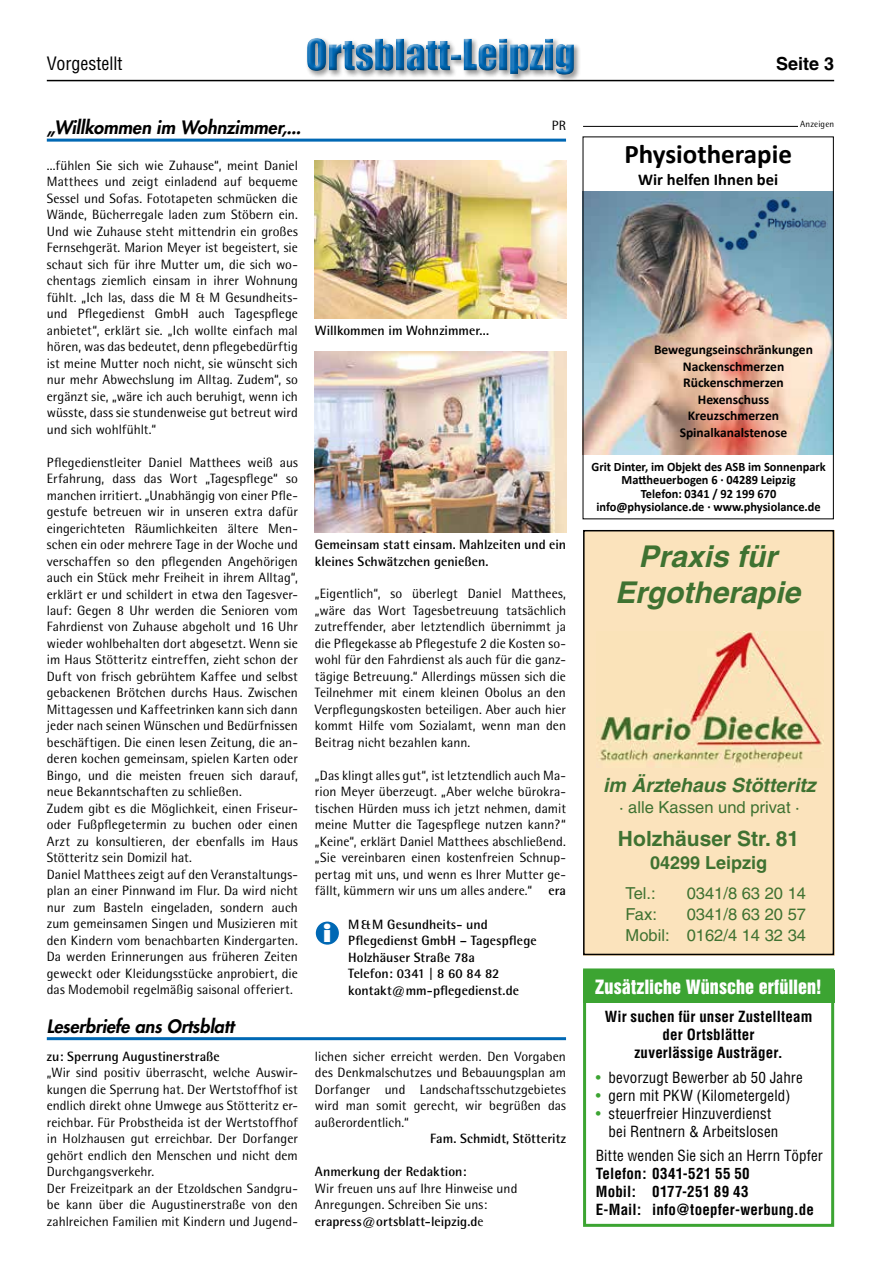
<style>
.page{position:relative;width:881px;height:1263px;background:#fff}
.page>*{position:absolute;margin:0;border:0;box-sizing:border-box;transform-origin:0 0}
.t1{font:italic 700 30px/36px "Helvetica";color:#3f7231;text-align:center}
.t2{font:700 27px "Calibri";color:#000}
.t3{font:800 22.5px "Futura";color:#fff}
.t4{font:700 21px "Helvetica";color:#3f7231}
.t5{font:italic 700 19.5px "Helvetica";color:#3f7231}
.t6{font:italic 800 18px "Futura";letter-spacing:-.005em;color:#000}
.t7{font:18px "Helvetica Inserat";color:#fff}
.t8{font:700 18px "Helvetica";color:#3f7231}
.t9{font:condensed 18px "Helvetica";color:#000}
.t10{font:700 18px "Helvetica";color:#000}
.t11{font:16.5px/21px "Helvetica";color:#3f7231;text-align:right}
.t12{font:700 16.5px "Calibri";color:#000}
.t13{font:condensed 15px/18px "Helvetica";letter-spacing:.01em;color:#000}
.t14{font:700 condensed 15px/18px "Helvetica";letter-spacing:.01em;color:#000;text-align:center}
.t15{font:13.5px/16.5px "Rotis Semi Sans";letter-spacing:.005em;color:#000;text-align:justify}
.t16{font:700 13.5px/16.5px "Rotis Semi Sans";color:#000}
.t17{font:700 13.5px/16.5px "Calibri";color:#000;text-align:center}
.t18{font:700 12.75px/13.5px "Calibri";color:#000;text-align:center}
.t19{font:9px "Rotis Semi Sans";letter-spacing:.015em;color:#000}
.s1{font-weight:700}
.s2{color:#3ca432}
</style>
<div class="page">
<div style="left:305px;top:36px;width:276px;height:46px;background:#000;opacity:.4"></div>
<div style="left:305px;top:37px;width:270px;height:39px;background:#000;opacity:.5"></div>
<hr style="left:47px;top:80px;width:786px;height:1px;background:#000">
<hr style="left:583px;top:126px;width:214px;height:1px;background:#000">
<div style="left:583px;top:530px;width:250px;height:425px;background:#fbe3bc"></div>
<div style="left:583px;top:530px;width:250px;height:425px;border:2px solid #000"></div>
<img style="left:598px;top:631px;width:225px;height:137px">
<img style="left:584px;top:192px;width:247px;height:263px">
<img style="left:716px;top:197px;width:111px;height:55px">
<div style="left:583px;top:970px;width:250px;height:33px;background:#3ca432"></div>
<div style="left:583px;top:968px;width:250px;height:259px;border:3px solid #3ca432"></div>
<div style="left:315px;top:921px;width:24px;height:24px;background:#0068b4;border-radius:50%"></div>
<div style="left:314px;top:920px;width:26px;height:26px;border:2px solid #fff;border-radius:50%"></div>
<hr style="left:47px;top:139px;width:519px;height:3px;background:#0068b4">
<hr style="left:47px;top:1037px;width:519px;height:3px;background:#0068b4">
<img style="left:315px;top:161px;width:251px;height:157px">
<img style="left:315px;top:351px;width:251px;height:181px">
<h3 class="t9" style="left:47px;top:52px;width:77px">Vorgestellt</h3>
<h3 class="t10" style="left:775px;top:52px;width:60px">Seite 3</h3>
<h3 class="t6" style="left:47px;top:116px;width:255px">„Willkommen im Wohnzimmer,...</h3>
<p class="t15" style="left:47px;top:157px;width:252px">...fühlen Sie sich wie Zuhause“, meint Daniel Matthees und zeigt einladend auf bequeme Sessel und Sofas. Fototapeten schmücken die Wände, Bücherregale laden zum Stöbern ein.<br>Und wie Zuhause steht mittendrin ein großes Fernsehgerät. Marion Meyer ist begeistert, sie schaut sich für ihre Mutter um, die sich wo&shy;chentags ziemlich einsam in ihrer Wohnung fühlt. „Ich las, dass die M &amp; M Gesundheits&shy;und Pflegedienst GmbH auch Tagespflege anbietet“, erklärt sie. „Ich wollte einfach mal hören, was das bedeutet, denn pflegebedürftig ist meine Mutter noch nicht, sie wünscht sich nur mehr Abwechslung im Alltag. Zudem“, so ergänzt sie, „wäre ich auch beruhigt, wenn ich wüsste, dass sie stundenweise gut betreut wird und sich wohlfühlt.“</p>
<p class="t15" style="left:47px;top:454px;width:252px;text-align:left">Pflegedienstleiter Daniel Matthees weiß aus Erfahrung, dass das Wort „Tagespflege“ so manchen irritiert. „Unabhängig von einer Pfle&shy;gestufe betreuen wir in unseren extra dafür eingerichteten Räumlichkeiten ältere Men&shy;schen ein oder mehrere Tage in der Woche und verschaffen so den pflegenden Angehörigen auch ein Stück mehr Freiheit in ihrem Alltag“, erklärt er und schildert in etwa den Tagesver&shy;lauf: Gegen 8 Uhr werden die Senioren vom Fahrdienst von Zuhause abgeholt und 16 Uhr wieder wohlbehalten dort abgesetzt. Wenn sie im Haus Stötteritz eintreffen, zieht schon der Duft von frisch gebrühtem Kaffee und selbst gebackenen Brötchen durchs Haus. Zwischen Mittagessen und Kaffeetrinken kann sich dann jeder nach seinen Wünschen und Bedürfnissen beschäftigen. Die einen lesen Zeitung, die an&shy;deren kochen gemeinsam, spielen Karten oder Bingo, und die meisten freuen sich darauf, neue Bekanntschaften zu schließen.<br>Zudem gibt es die Möglichkeit, einen Friseur&shy;oder Fußpflegetermin zu buchen oder einen Arzt zu konsultieren, der ebenfalls im Haus Stötteritz sein Domizil hat.<br>Daniel Matthees zeigt auf den Veranstaltungs&shy;plan an einer Pinnwand im Flur. Da wird nicht nur zum Basteln eingeladen, sondern auch zum gemeinsamen Singen und Musizieren mit den Kindern vom benachbarten Kindergarten.<br>Da werden Erinnerungen aus früheren Zeiten geweckt oder Kleidungsstücke anprobiert, die das Modemobil regelmäßig saisonal offeriert.</p>
<h3 class="t6" style="left:47px;top:1014px;width:189px">Leserbriefe ans Ortsblatt</h3>
<p class="t16" style="left:47px;top:1047px;width:174px">zu: Sperrung Augustinerstraße</p>
<p class="t15" style="left:47px;top:1064px;width:252px;text-align:left">„Wir sind positiv überrascht, welche Auswir&shy;kungen die Sperrung hat. Der Wertstoffhof ist endlich direkt ohne Umwege aus Stötteritz er&shy;reichbar. Für Probstheida ist der Wertstoffhof in Holzhausen gut erreichbar. Der Dorfanger gehört endlich den Menschen und nicht dem Durchgangsverkehr.<br>Der Freizeitpark an der Etzoldschen Sandgru&shy;be kann über die Augustinerstraße von den zahlreichen Familien mit Kindern und Jugend-</p>
<p class="t15" style="left:551px;top:117px;width:16px">PR</p>
<p class="t16" style="left:315px;top:321px;width:176px">Willkommen im Wohnzimmer...</p>
<p class="t16" style="left:315px;top:536px;width:252px">Gemeinsam statt einsam. Mahlzeiten und ein kleines Schwätzchen genießen.</p>
<p class="t15" style="left:315px;top:585px;width:252px">„Eigentlich“, so überlegt Daniel Matthees, „wäre das Wort Tagesbetreuung tatsächlich zutreffender, aber letztendlich übernimmt ja die Pflegekasse ab Pflegestufe 2 die Kosten so&shy;wohl für den Fahrdienst als auch für die ganz&shy;tägige Betreuung.“ Allerdings müssen sich die Teilnehmer mit einem kleinen Obolus an den Verpflegungskosten beteiligen. Aber auch hier kommt Hilfe vom Sozialamt, wenn man den Beitrag nicht bezahlen kann.</p>
<p class="t15" style="left:315px;top:767px;width:252px">„Das klingt alles gut“, ist letztendlich auch Ma&shy;rion Meyer überzeugt. „Aber welche bürokra&shy;tischen Hürden muss ich jetzt nehmen, damit meine Mutter die Tagespflege nutzen kann?“ „Keine“, erklärt Daniel Matthees abschließend. „Sie vereinbaren einen kostenfreien Schnup&shy;pertag mit uns, und wenn es Ihrer Mutter ge&shy;fällt, kümmern wir uns um alles andere.“ <span class="s1">era</span></p>
<h3 class="t3" style="left:323px;top:919px;width:10px">i</h3>
<p class="t16" style="left:348px;top:915px;width:190px">M&amp;M Gesundheits- und<br>Pflegedienst GmbH – Tagespflege<br>Holzhäuser Straße 78a<br>Telefon: 0341 | 8 60 84 82 kontakt@mm-pflegedienst.de</p>
<p class="t15" style="left:315px;top:1048px;width:252px">lichen sicher erreicht werden. Den Vorgaben des Denkmalschutzes und Bebauungsplan am Dorfanger und Landschaftsschutzgebietes wird man somit gerecht, wir begrüßen das außerordentlich.“</p>
<p class="t16" style="left:430px;top:1130px;width:137px">Fam. Schmidt, Stötteritz</p>
<p class="t16" style="left:315px;top:1163px;width:153px">Anmerkung der Redaktion:</p>
<p class="t15" style="left:315px;top:1180px;width:204px;text-align:left">Wir freuen uns auf Ihre Hinweise und<br>Anregungen. Schreiben Sie uns: <span class="s1">erapress@ortsblatt-leipzig.d</span>e</p>
<h2 class="t2" style="left:624px;top:135px;width:169px">Physiotherapie</h2>
<p class="t12" style="left:638px;top:168px;width:141px">Wir helfen Ihnen bei</p>
<p class="t19" style="left:799px;top:119px;width:36px">Anzeigen</p>
<p class="t17" style="left:653px;top:341px;width:160px">Bewegungseinschränkungen<br>Nackenschmerzen<br>Rückenschmerzen<br>Hexenschuss<br>Kreuzschmerzen<br>Spinalkanalstenose</p>
<p class="t18" style="left:591px;top:460px;width:236px">Grit Dinter, im Objekt des ASB im Sonnenpark Mattheuerbogen 6 · 04289 Leipzig<br>Telefon: 0341 / 92 199 670 info@physiolance.de · www.physiolance.de</p>
<h1 class="t1" style="left:615px;top:538px;width:186px">Praxis für<br>Ergotherapie</h1>
<h3 class="t5" style="left:603px;top:773px;width:214px">im Ärztehaus Stötteritz</h3>
<p class="t11" style="left:619px;top:796px;width:182px">· alle Kassen und privat ·</p>
<h3 class="t4" style="left:617px;top:826px;width:183px">Holzhäuser Str. 81</h3>
<h3 class="t8" style="left:649px;top:851px;width:119px">04299 Leipzig</h3>
<p class="t11" style="left:625px;top:882px;width:32px">Tel.:</p>
<p class="t11" style="left:686px;top:882px;width:121px">0341/8 63 20 14</p>
<p class="t11" style="left:625px;top:903px;width:33px">Fax:</p>
<p class="t11" style="left:625px;top:903px;width:182px">0341/8 63 20 57<br>Mobil: 0162/4 14 32 34</p>
<h3 class="t7" style="left:595px;top:976px;width:228px">Zusätzliche Wünsche erfüllen!</h3>
<p class="t14" style="left:604px;top:1008px;width:209px">Wir suchen für unser Zustellteam der Ortsblätter<br>zuverlässige Austräger.</p>
<p class="t13" style="left:595px;top:1068px;width:208px"><span class="s2">•</span> bevorzugt Bewerber ab 50 Jahre</p>
<p class="t13" style="left:595px;top:1086px;width:196px"><span class="s2">•</span> gern mit PKW (Kilometergeld)</p>
<p class="t13" style="left:608px;top:1104px;width:171px;text-indent:-13px"><span class="s2">•</span> steuerfreier Hinzuverdienst bei Rentnern &amp; Arbeitslosen</p>
<p class="t13" style="left:595px;top:1146px;width:228px">Bitte wenden Sie sich an Herrn Töpfer</p>
<p class="t14" style="left:595px;top:1164px;width:219px;text-align:left">Telefon: 0341-521 55 50<br>Mobil: 0177-251 89 43<br>E-Mail: info@toepfer-werbung.de</p>
</div>
